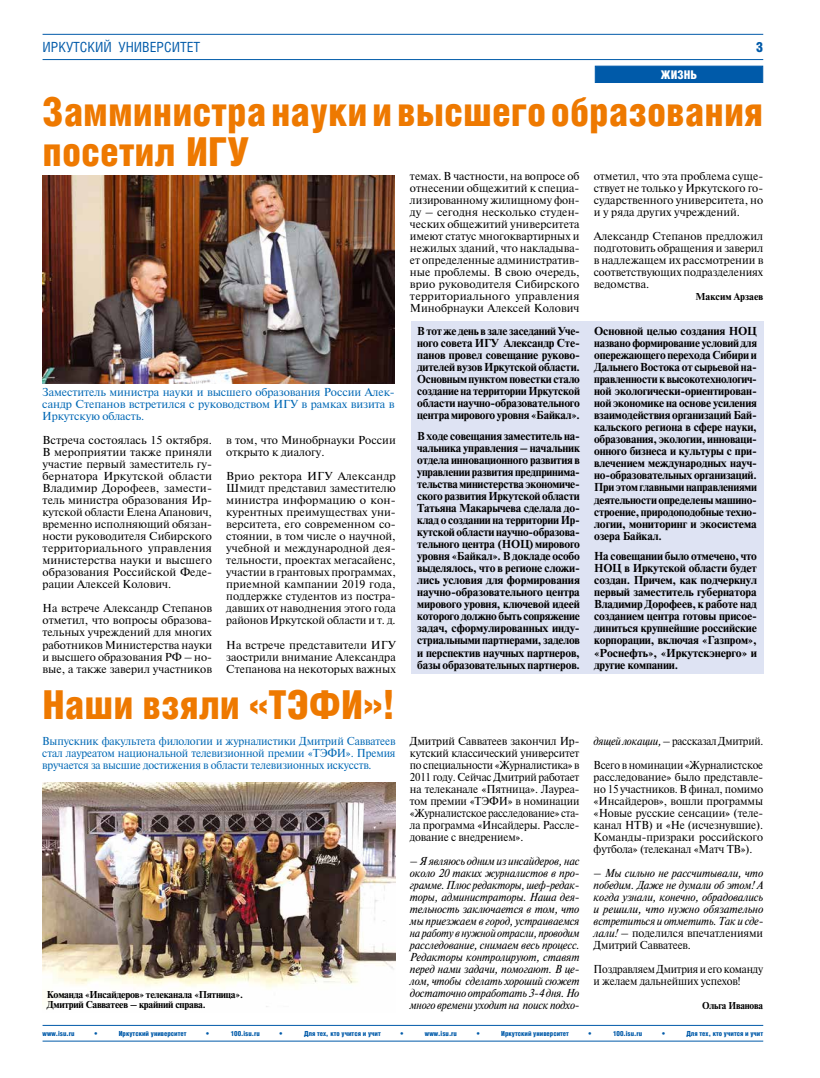
<style>
.page{position:relative;width:820px;height:1078px;background:#fff}
.page>*{position:absolute;margin:0;border:0;box-sizing:border-box;transform-origin:0 0}
.t1{font:900 40px/40px "Helios Cond";color:#ee7900}
.t2{font:14px "Helios Cond";color:#005aa9}
.t3{font:900 14px "Helios Cond";color:#005aa9}
.t4{font:900 12px "Helios Cond";color:#fff}
.t5{font:11.5px/12px "Newton";color:#000;text-align:justify}
.t6{font:700 11.5px/12px "Newton";letter-spacing:-.015em;color:#000;text-align:justify}
.t7{font:italic 11.5px/12px "Newton";letter-spacing:-.015em;color:#000;text-align:justify;scale:.95 1}
.t8{font:italic 11.5px/12px "Newton";letter-spacing:-.015em;color:#000;text-align:justify;scale:.96 1}
.t9{font:11.5px/12px "Newton";letter-spacing:-.01em;color:#0068b5;text-align:justify;scale:.96 1}
.t10{font:11.5px/12px "Newton";letter-spacing:-.01em;color:#0068b5;text-align:justify}
.t11{font:11.5px/24px "Newton";letter-spacing:-.02em;color:#000;scale:.92 1}
.t12{font:11.5px/12px "Newton";letter-spacing:-.02em;color:#000;scale:.93 1}
.t13{font:700 10px/10.5px "Newton";letter-spacing:-.025em;color:#000}
.t14{font:700 10px "Newton";color:#000}
.t15{font:700 10px "Newton";letter-spacing:-.025em;color:#000;scale:.95 1}
.t16{font:900 7px "Helios Cond";color:#005aa9}
.s1{font-style:italic}
.s2{font-style:normal}
</style>
<div class="page">
<hr style="left:43px;top:1024px;width:720px;height:1px;background:#005aa9">
<hr style="left:43px;top:1040px;width:720px;height:1px;background:#005aa9">
<hr style="left:43px;top:34px;width:720px;height:1px;background:#005aa9">
<hr style="left:43px;top:59px;width:720px;height:1px;background:#005aa9">
<div style="left:594px;top:66px;width:169px;height:17px;background:#005aa9;border:1px solid #005aa9"></div>
<img style="left:43px;top:175px;width:351px;height:208px">
<img style="left:43px;top:782px;width:352px;height:225px">
<div style="left:410px;top:321px;width:353px;height:352px;background:#dee3f3"></div>
<p class="t2" style="left:43px;top:39px;width:159px">ИРКУТСКИЙ УНИВЕРСИТЕТ</p>
<p class="t3" style="left:756px;top:39px;width:9px">3</p>
<p class="t4" style="left:660px;top:68px;width:38px">ЖИЗНЬ</p>
<h1 class="t1" style="left:43px;top:91px;width:722px">Замминистра науки и высшего образования посетил ИГУ</h1>
<p class="t10" style="left:42px;top:386px;width:354px">Заместитель министра науки и высшего образования России Алек&shy;сандр Степанов встретился с руководством ИГУ в рамках визита в Иркутскую область.</p>
<p class="t5" style="left:43px;top:434px;width:171px">Встреча состоялась 15 октября.<br>В мероприятии также приняли участие первый заместитель гу&shy;бернатора Иркутской области Владимир Дорофеев, замести&shy;тель министра образования Ир&shy;кутской области Елена Апанович, временно исполняющий обязан&shy;ности руководителя Сибирского территориального управления министерства науки и высшего образования Российской Феде&shy;рации Алексей Колович.</p>
<p class="t5" style="left:43px;top:602px;width:171px">На встрече Александр Степанов отметил, что вопросы образова&shy;тельных учреждений для многих работников Министерства науки и высшего образования РФ – но&shy;вые, а также заверил участников</p>
<p class="t5" style="left:226px;top:434px;width:171px">в том, что Минобрнауки России открыто к диалогу.</p>
<p class="t5" style="left:226px;top:470px;width:171px">Врио ректора ИГУ Александр Шмидт представил заместителю министра информацию о кон&shy;курентных преимуществах уни&shy;верситета, его современном со&shy;стоянии, в том числе о научной, учебной и международной дея&shy;тельности, проектах мегасайенс, участии в грантовых программах, приемной кампании 2019 года, поддержке студентов из постра&shy;давших от наводнения этого года районов Иркутской области и т. д.</p>
<p class="t5" style="left:226px;top:638px;width:171px">На встрече представители ИГУ заострили внимание Александра Степанова на некоторых важных</p>
<h1 class="t1" style="left:43px;top:684px;width:354px">Наши взяли «ТЭФИ»!</h1>
<p class="t5" style="left:410px;top:170px;width:171px">темах. В частности, на вопросе об отнесении общежитий к специа&shy;лизированному жилищному фон&shy;ду – сегодня несколько студен&shy;ческих общежитий университета имеют статус многоквартирных и нежилых зданий, что накладыва&shy;ет определенные административ&shy;ные проблемы. В свою очередь, врио руководителя Сибирского территориального управления Минобрнауки Алексей Колович</p>
<p class="t5" style="left:593px;top:170px;width:171px">отметил, что эта проблема суще&shy;ствует не только у Иркутского го&shy;сударственного университета, но и у ряда других учреждений.</p>
<p class="t5" style="left:593px;top:230px;width:171px">Александр Степанов предложил подготовить обращения и заверил в надлежащем их рассмотрении в соответствующих подразделениях ведомства.</p>
<p class="t14" style="left:695px;top:290px;width:69px">Максим Арзаев</p>
<p class="t6" style="left:417px;top:325px;width:164px">В тот же день в зале заседаний Уче&shy;ного совета ИГУ Александр Сте&shy;панов провел совещание руково&shy;дителей вузов Иркутской области.<br>Основным пунктом повестки стало создание на территории Иркутской области научно-образовательного центра мирового уровня «Байкал».</p>
<p class="t6" style="left:417px;top:430px;width:164px">В ходе совещания заместитель на&shy;чальника управления – начальник отдела инновационного развития в управлении развития предпринима&shy;тельства министерства экономиче&shy;ского развития Иркутской области Татьяна Макарычева сделала до&shy;клад о создании на территории Ир&shy;кутской области научно-образова&shy;тельного центра (НОЦ) мирового уровня «Байкал». В докладе особо выделялось, что в регионе сложи&shy;лись условия для формирования научно-образовательного центра мирового уровня, ключевой идеей которого должно быть сопряжение задач, сформулированных инду&shy;стриальными партнерами, заделов и перспектив научных партнеров, базы образовательных партнеров.</p>
<p class="t6" style="left:594px;top:325px;width:164px">Основной целью создания НОЦ названо формирование условий для опережающего перехода Сибири и Дальнего Востока от сырьевой на&shy;правленности к высокотехнологич&shy;ной экологически-ориентирован&shy;ной экономике на основе усиления взаимодействия организаций Бай&shy;кальского региона в сфере науки, образования, экологии, инноваци&shy;онного бизнеса и культуры с при&shy;влечением международных науч&shy;но-образовательных организаций.<br>При этом главными направлениями деятельности определены машино&shy;строение, природоподобные техно&shy;логии, мониторинг и экосистема озера Байкал.</p>
<p class="t6" style="left:594px;top:550px;width:164px">На совещании было отмечено, что НОЦ в Иркутской области будет создан. Причем, как подчеркнул первый заместитель губернатора Владимир Дорофеев, к работе над созданием центра готовы присое&shy;диниться крупнейшие российские корпорации, включая «Газпром», «Роснефть», «Иркутскэнерго» и другие компании.</p>
<p class="t9" style="left:42px;top:734px;width:369px">Выпускник факультета филологии и журналистики Дмитрий Савватеев стал лауреатом национальной телевизионной премии «ТЭФИ». Премия вручается за высшие достижения в области телевизионных искусств.</p>
<p class="t5" style="left:409px;top:734px;width:171px">Дмитрий Савватеев закончил Ир&shy;кутский классический университет по специальности «Журналистика» в 2011 году. Сейчас Дмитрий работает на телеканале «Пятница». Лауреа&shy;том премии «ТЭФИ» в номинации «Журналистское расследование» ста&shy;ла программа «Инсайдеры. Рассле&shy;дование с внедрением».</p>
<p class="t7" style="left:409px;top:854px;width:180px">– Я являюсь одним из инсайдеров, нас около 20 таких журналистов в про&shy;грамме. Плюс редакторы, шеф-редак&shy;торы, администраторы. Наша дея&shy;тельность заключается в том, что мы приезжаем в город, устраиваемся на работу в нужной отрасли, проводим расследование, снимаем весь процесс.<br>Редакторы контролируют, ставят перед нами задачи, помогают. В це&shy;лом, чтобы сделать хороший сюжет достаточно отработать 3-4 дня. Но много времени уходит на поиск подхо-</p>
<p class="t13" style="left:47px;top:989px;width:197px">Команда «Инсайдеров» телеканала «Пятница».<br>Дмитрий Савватеев – крайний справа.</p>
<p class="t11" style="left:593px;top:728px;width:186px"><span class="s1">дящей локации,</span> – рассказал Дмитрий.<br>Всего в номинации «Журналистское</p>
<p class="t5" style="left:593px;top:770px;width:171px">расследование» было представле&shy;но 15 участников. В финал, помимо «Инсайдеров», вошли программы «Новые русские сенсации» (теле&shy;канал НТВ) и «Не (исчезнувшие).<br>Команды-призраки российского футбола» (телеканал «Матч ТВ»).</p>
<p class="t8" style="left:593px;top:866px;width:178px">– Мы сильно не рассчитывали, что победим. Даже не думали об этом! А когда узнали, конечно, обрадовались и решили, что нужно обязательно встретиться и отметить. Так и сде&shy;лали! <span class="s2">– поделился впечатлениями Дмитрий Савватеев.</span></p>
<p class="t12" style="left:593px;top:962px;width:184px">Поздравляем Дмитрия и его команду и желаем дальнейших успехов!</p>
<p class="t15" style="left:702px;top:998px;width:66px">Ольга Иванова</p>
<p class="t16" style="left:43px;top:1029px;width:34px">www.isu.ru</p>
<p class="t16" style="left:94px;top:1029px;width:4px">•</p>
<p class="t16" style="left:119px;top:1029px;width:69px">Иркутский университет</p>
<p class="t16" style="left:206px;top:1029px;width:4px">•</p>
<p class="t16" style="left:230px;top:1029px;width:31px">100.isu.ru</p>
<p class="t16" style="left:279px;top:1029px;width:4px">•</p>
<p class="t16" style="left:304px;top:1029px;width:78px">Для тех, кто учится и учит</p>
<p class="t16" style="left:400px;top:1029px;width:4px">•</p>
<p class="t16" style="left:425px;top:1029px;width:34px">www.isu.ru</p>
<p class="t16" style="left:476px;top:1029px;width:4px">•</p>
<p class="t16" style="left:501px;top:1029px;width:69px">Иркутский университет</p>
<p class="t16" style="left:588px;top:1029px;width:4px">•</p>
<p class="t16" style="left:612px;top:1029px;width:31px">100.isu.ru</p>
<p class="t16" style="left:661px;top:1029px;width:4px">•</p>
<p class="t16" style="left:686px;top:1029px;width:78px">Для тех, кто учится и учит</p>
</div>
